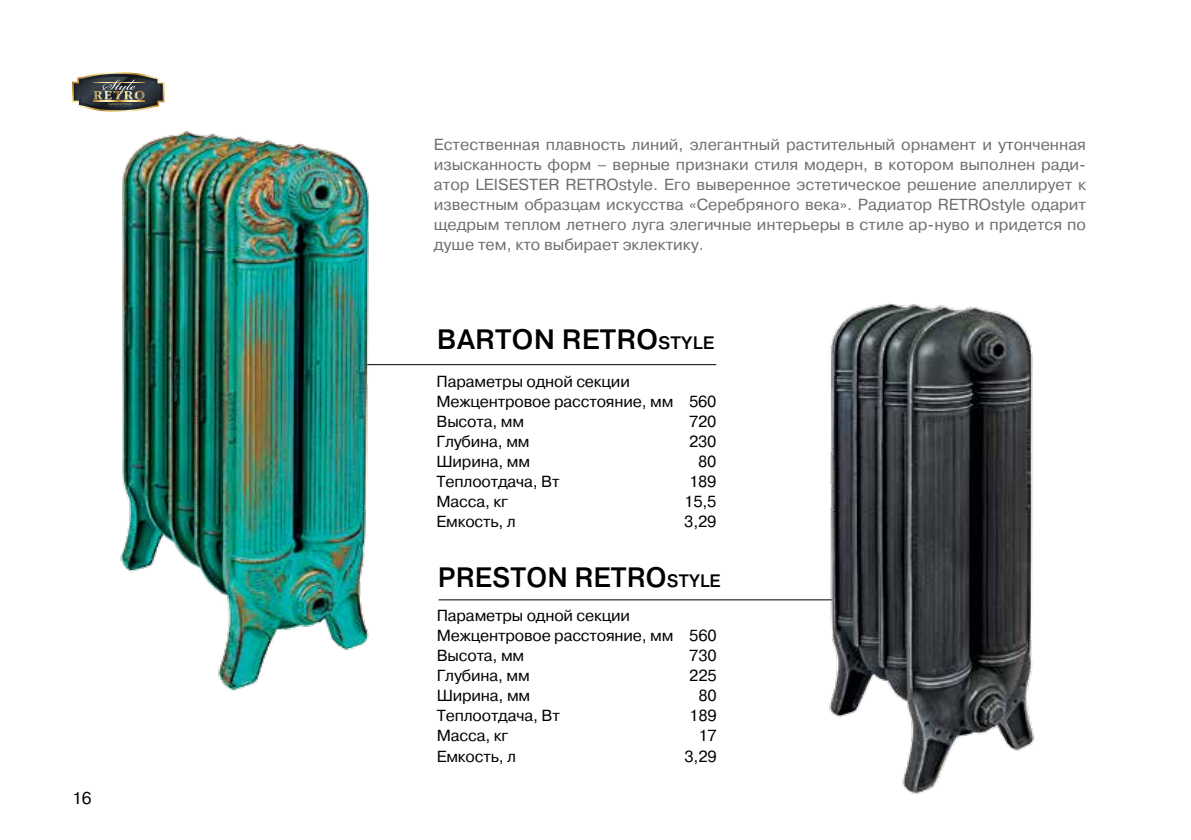
<style>
.page{position:relative;width:1191px;height:840px;background:#fff}
.page>*{position:absolute;margin:0;border:0;box-sizing:border-box;transform-origin:0 0}
.t1{font:500 28px "Pragmatica";letter-spacing:.01em;color:#000;scale:.95 1}
.t2{font:500 28px "Pragmatica";letter-spacing:.01em;color:#000}
.t3{font:17px "Pragmatica";color:#000}
.t4{font:16px/20px "Pragmatica";color:#6d6e71;text-align:justify}
.t5{font:16px/20px "Pragmatica";letter-spacing:-.01em;color:#000}
.s1{font-size:18px}
</style>
<div class="page">
<svg style="left:72px;top:72px;width:92px;height:40px;background:#706f66"></svg>
<hr style="left:295px;top:364px;width:421px;height:1px;background:#000">
<hr style="left:438px;top:599px;width:422px;height:1px;background:#000">
<img style="left:120px;top:131px;width:265px;height:560px">
<img style="left:818px;top:302px;width:217px;height:492px">
<p class="t3" style="left:72px;top:787px;width:21px">16</p>
<p class="t4" style="left:434px;top:135px;width:653px">Естественная плавность линий, элегантный растительный орнамент и утонченная изысканность форм – верные признаки стиля модерн, в котором выполнен ради&shy;атор LEISESTER RETROstyle. Его выверенное эстетическое решение апеллирует к известным образцам искусства «Серебряного века». Радиатор RETROstyle одарит щедрым теплом летнего луга элегичные интерьеры в стиле ар-нуво и придется по душе тем, кто выбирает эклектику.</p>
<h1 class="t2" style="left:437px;top:321px;width:279px">BARTON RETRO<span class="s1">STYLE</span></h1>
<p class="t5" style="left:436px;top:371px;width:281px">Параметры одной секции<br>Межцентровое расстояние, мм 560<br>Высота, мм</p>
<p class="t5" style="left:689px;top:411px;width:29px">720</p>
<p class="t5" style="left:436px;top:431px;width:95px">Глубина, мм</p>
<p class="t5" style="left:689px;top:431px;width:29px">230</p>
<p class="t5" style="left:436px;top:451px;width:95px">Ширина, мм</p>
<p class="t5" style="left:698px;top:451px;width:20px">80</p>
<p class="t5" style="left:436px;top:471px;width:125px">Теплоотдача, Вт</p>
<p class="t5" style="left:689px;top:471px;width:29px">189</p>
<p class="t5" style="left:436px;top:491px;width:73px">Масса, кг</p>
<p class="t5" style="left:684px;top:491px;width:34px">15,5</p>
<p class="t5" style="left:436px;top:511px;width:81px">Емкость, л</p>
<p class="t5" style="left:684px;top:511px;width:34px">3,29</p>
<h1 class="t1" style="left:438px;top:559px;width:299px">PRESTON RETRO<span class="s1">STYLE</span></h1>
<p class="t5" style="left:437px;top:606px;width:281px">Параметры одной секции<br>Межцентровое расстояние, мм 560<br>Высота, мм</p>
<p class="t5" style="left:689px;top:646px;width:29px">730</p>
<p class="t5" style="left:437px;top:666px;width:95px">Глубина, мм</p>
<p class="t5" style="left:689px;top:666px;width:29px">225</p>
<p class="t5" style="left:437px;top:686px;width:95px">Ширина, мм</p>
<p class="t5" style="left:698px;top:686px;width:20px">80</p>
<p class="t5" style="left:437px;top:706px;width:125px">Теплоотдача, Вт</p>
<p class="t5" style="left:689px;top:706px;width:29px">189</p>
<p class="t5" style="left:437px;top:726px;width:73px">Масса, кг</p>
<p class="t5" style="left:698px;top:726px;width:20px">17</p>
<p class="t5" style="left:437px;top:746px;width:81px">Емкость, л</p>
<p class="t5" style="left:684px;top:746px;width:34px">3,29</p>
</div>
